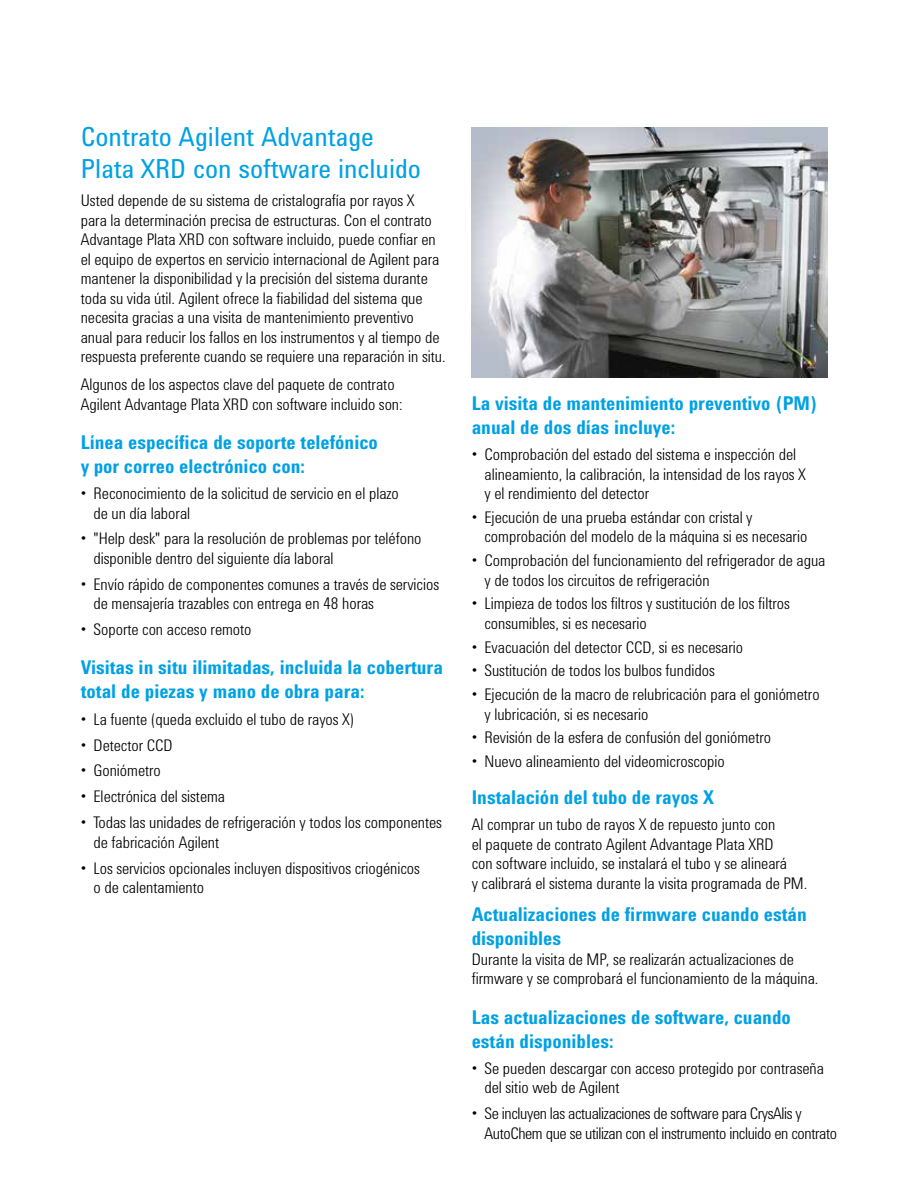
<style>
.page{position:relative;width:918px;height:1188px;background:#fff}
.page>*{position:absolute;margin:0;border:0;box-sizing:border-box;transform-origin:0 0}
.t1{font:27px/32.4px "Agilent Condensed CFF";color:#00a1e4}
.t2{font:700 19.5px/24px "Agilent Condensed CFF";color:#00a1e4}
.t3{font:300 16.5px/19.5px "Agilent Condensed CFF";color:#000}
.t4{font:300 16.5px/19.5px "Agilent Condensed CFF";letter-spacing:-.02em;color:#000}
</style>
<div class="page">
<img style="left:472px;top:128px;width:355px;height:250px">
<h1 class="t1" style="left:81px;top:119px;width:342px">Contrato Agilent Advantage<br>Plata XRD con software incluido</h1>
<p class="t3" style="left:81px;top:189px;width:366px">Usted depende de su sistema de cristalografía por rayos X<br>para la determinación precisa de estructuras. Con el contrato Advantage Plata XRD con software incluido, puede confiar en el equipo de expertos en servicio internacional de Agilent para mantener la disponibilidad y la precisión del sistema durante toda su vida útil. Agilent ofrece la fiabilidad del sistema que necesita gracias a una visita de mantenimiento preventivo anual para reducir los fallos en los instrumentos y al tiempo de respuesta preferente cuando se requiere una reparación in situ.</p>
<p class="t3" style="left:81px;top:373px;width:323px">Algunos de los aspectos clave del paquete de contrato<br>Agilent Advantage Plata XRD con software incluido son:</p>
<p class="t2" style="left:81px;top:429px;width:299px">Línea específica de soporte telefónico y por correo electrónico con:</p>
<p class="t3" style="left:94px;top:482px;width:307px;text-indent:-13px">• Reconocimiento de la solicitud de servicio en el plazo de un día laboral</p>
<p class="t3" style="left:94px;top:528px;width:330px;text-indent:-13px">• "Help desk" para la resolución de problemas por teléfono disponible dentro del siguiente día laboral</p>
<p class="t3" style="left:94px;top:573px;width:347px;text-indent:-13px">• Envío rápido de componentes comunes a través de servicios de mensajería trazables con entrega en 48 horas</p>
<p class="t3" style="left:81px;top:618px;width:172px">• Soporte con acceso remoto</p>
<p class="t2" style="left:81px;top:655px;width:364px">Visitas in situ ilimitadas, incluida la cobertura total de piezas y mano de obra para:</p>
<p class="t3" style="left:81px;top:708px;width:275px">• La fuente (queda excluido el tubo de rayos X)</p>
<p class="t3" style="left:81px;top:734px;width:93px">• Detector CCD</p>
<p class="t3" style="left:81px;top:760px;width:82px">• Goniómetro</p>
<p class="t3" style="left:81px;top:786px;width:146px">• Electrónica del sistema</p>
<p class="t3" style="left:94px;top:811px;width:350px;text-indent:-13px">• Todas las unidades de refrigeración y todos los componentes de fabricación Agilent</p>
<p class="t3" style="left:94px;top:857px;width:328px;text-indent:-13px">• Los servicios opcionales incluyen dispositivos criogénicos o de calentamiento</p>
<p class="t2" style="left:472px;top:390px;width:347px">La visita de mantenimiento preventivo (PM) anual de dos días incluye:</p>
<p class="t3" style="left:485px;top:443px;width:323px;text-indent:-13px">• Comprobación del estado del sistema e inspección del alineamiento, la calibración, la intensidad de los rayos X y el rendimiento del detector</p>
<p class="t3" style="left:485px;top:506px;width:324px;text-indent:-13px">• Ejecución de una prueba estándar con cristal y comprobación del modelo de la máquina si es necesario</p>
<p class="t3" style="left:485px;top:549px;width:342px;text-indent:-13px">• Comprobación del funcionamiento del refrigerador de agua y de todos los circuitos de refrigeración</p>
<p class="t3" style="left:485px;top:593px;width:307px;text-indent:-13px">• Limpieza de todos los filtros y sustitución de los filtros consumibles, si es necesario</p>
<p class="t3" style="left:472px;top:636px;width:273px">• Evacuación del detector CCD, si es necesario</p>
<p class="t3" style="left:472px;top:660px;width:244px">• Sustitución de todos los bulbos fundidos</p>
<p class="t3" style="left:485px;top:683px;width:337px;text-indent:-13px">• Ejecución de la macro de relubricación para el goniómetro y lubricación, si es necesario</p>
<p class="t3" style="left:472px;top:727px;width:301px">• Revisión de la esfera de confusión del goniómetro</p>
<p class="t3" style="left:472px;top:750px;width:255px">• Nuevo alineamiento del videomicroscopio</p>
<p class="t2" style="left:472px;top:785px;width:244px">Instalación del tubo de rayos X</p>
<p class="t3" style="left:472px;top:814px;width:337px">Al comprar un tubo de rayos X de repuesto junto con<br>el paquete de contrato Agilent Advantage Plata XRD<br>con software incluido, se instalará el tubo y se alineará<br>y calibrará el sistema durante la visita programada de PM.</p>
<p class="t2" style="left:472px;top:902px;width:337px">Actualizaciones de firmware cuando están disponibles</p>
<p class="t3" style="left:472px;top:948px;width:348px">Durante la visita de MP, se realizarán actualizaciones de firmware y se comprobará el funcionamiento de la máquina.</p>
<p class="t2" style="left:472px;top:1004px;width:321px">Las actualizaciones de software, cuando están disponibles:</p>
<p class="t3" style="left:485px;top:1057px;width:341px;text-indent:-13px">• Se pueden descargar con acceso protegido por contraseña del sitio web de Agilent</p>
<p class="t4" style="left:485px;top:1103px;width:354px;text-indent:-13px">• Se incluyen las actualizaciones de software para CrysAlis y<br>AutoChem que se utilizan con el instrumento incluido en contrato</p>
</div>
